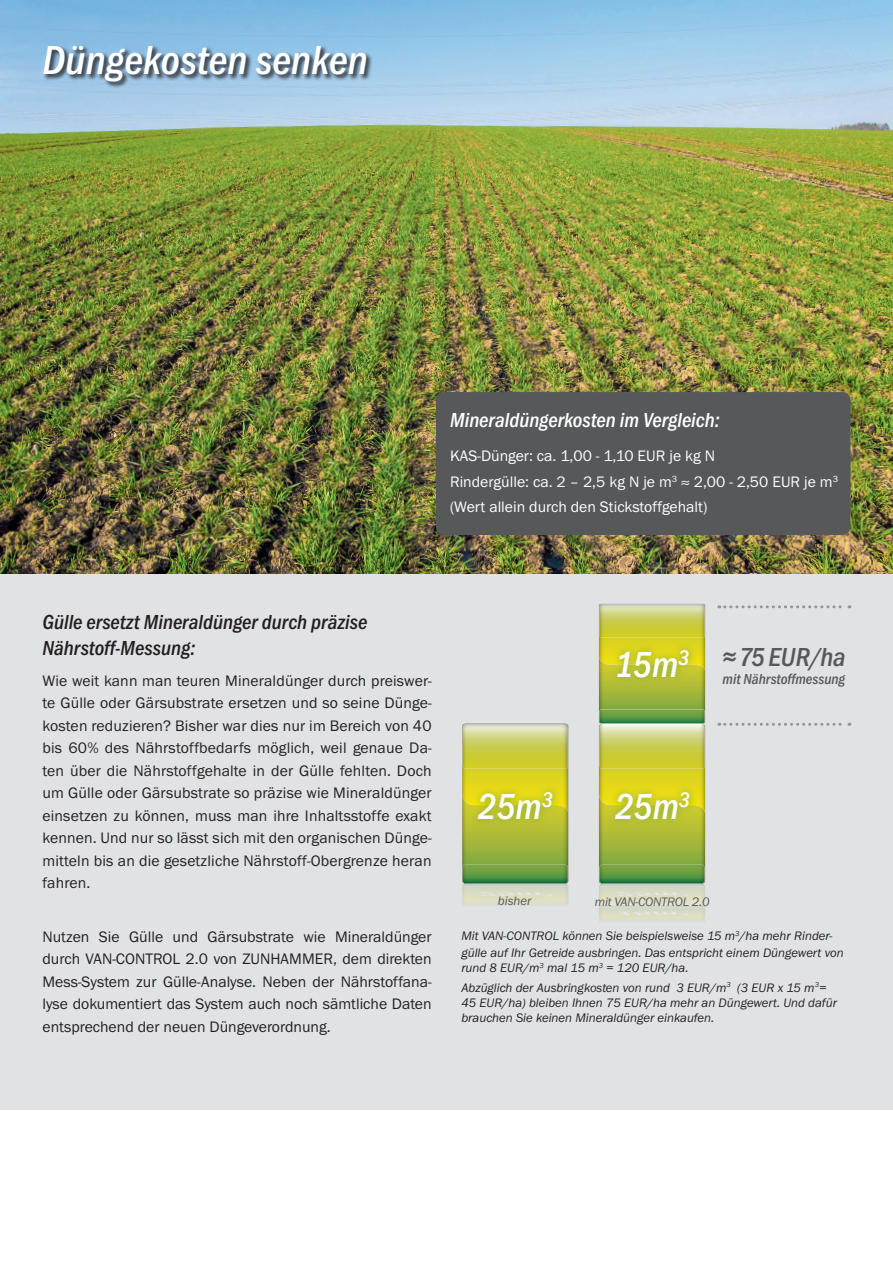
<style>
.page{position:relative;width:893px;height:1263px;background:#fff}
.page>*{position:absolute;margin:0;border:0;box-sizing:border-box;transform-origin:0 0}
.t1{font:italic 500 condensed 42px "Franklin Gothic";color:#fff}
.t2{font:italic 500 condensed 37.5px "Franklin Gothic";color:#fff}
.t3{font:italic 500 condensed 27px "Franklin Gothic";letter-spacing:-.01em;color:#57585a}
.t4{font:italic 500 condensed 21px/25.2px "Franklin Gothic";color:#231f20}
.t5{font:italic 500 condensed 21px "Franklin Gothic";letter-spacing:-.005em;color:#fff}
.t6{font:15.75px/22.5px "Franklin Gothic Itc T";color:#231f20;text-align:justify}
.t7{font:15.75px/25.5px "Franklin Gothic Itc T";color:#fff}
.t8{font:italic 500 condensed 15px "Franklin Gothic";color:#57585a}
.t9{font:italic 12.75px/16.5px "Franklin Gothic Itc T";color:#231f20}
.t10{font:italic 12.75px "Franklin Gothic Itc T";letter-spacing:-.02em;color:#57585a}
.s1{font-size:37.5px;color:#fff}
.s2{font-size:21.9px;color:#fff}
</style>
<div class="page">
<img style="left:0;top:0;width:893px;height:574px">
<div style="left:0;top:574px;width:893px;height:536px;background:#e1e2e4"></div>
<div style="left:42px;top:45px;width:331px;height:44px;background:#231f20;opacity:.75"></div>
<div style="left:436px;top:392px;width:414px;height:143px;background:#57585a;border-radius:9px"></div>
<svg style="left:462px;top:723px;width:106px;height:182px;background:#b8c350"></svg>
<svg style="left:599px;top:604px;width:106px;height:317px;background:#b8c350"></svg>
<svg style="left:719px;top:723px;width:131px;height:3px"></svg>
<svg style="left:719px;top:605px;width:131px;height:3px"></svg>
<h1 class="t1" style="left:43px;top:37px;width:327px">Düngekosten senken</h1>
<h3 class="t5" style="left:450px;top:409px;width:271px">Mineraldüngerkosten im Vergleich:</h3>
<p class="t7" style="left:450px;top:443px;width:390px">KAS-Dünger: ca. 1,00 - 1,10 EUR je kg N<br>Rindergülle: ca. 2 – 2,5 kg N je m<sup>3</sup> ≈ 2,00 - 2,50 EUR je m<sup>3 </sup>(Wert allein durch den Stickstoffgehalt)</p>
<h3 class="t4" style="left:43px;top:610px;width:326px">Gülle ersetzt Mineraldünger durch präzise<br>Nährstoff-Messung:</h3>
<p class="t6" style="left:43px;top:669px;width:391px">Wie weit kann man teuren Mineraldünger durch preiswer&shy;te Gülle oder Gärsubstrate ersetzen und so seine Dünge&shy;kosten reduzieren? Bisher war dies nur im Bereich von 40 bis 60% des Nährstoffbedarfs möglich, weil genaue Da&shy;ten über die Nährstoffgehalte in der Gülle fehlten. Doch um Gülle oder Gärsubstrate so präzise wie Mineraldünger einsetzen zu können, muss man ihre Inhaltsstoffe exakt kennen. Und nur so lässt sich mit den organischen Dünge&shy;mitteln bis an die gesetzliche Nährstoff-Obergrenze heran fahren.</p>
<h3 class="t3" style="left:615px;top:642px;width:232px"><span class="s1">15m</span><span class="s2">3</span> ≈ 75 EUR/ha</h3>
<p class="t8" style="left:723px;top:671px;width:124px">mit Nährstoffmessung</p>
<h2 class="t2" style="left:477px;top:786px;width:77px">25m<sup>3</sup></h2>
<h2 class="t2" style="left:614px;top:786px;width:77px">25m<sup>3</sup></h2>
<p class="t10" style="left:498px;top:893px;width:35px">bisher</p>
<p class="t10" style="left:595px;top:894px;width:116px">mit VAN-CONTROL 2.0</p>
<p class="t6" style="left:43px;top:925px;width:391px">Nutzen Sie Gülle und Gärsubstrate wie Mineraldünger durch VAN-CONTROL 2.0 von ZUNHAMMER, dem direkten Mess-System zur Gülle-Analyse. Neben der Nährstoffana&shy;lyse dokumentiert das System auch noch sämtliche Daten entsprechend der neuen Düngeverordnung.</p>
<p class="t9" style="left:461px;top:927px;width:384px">Mit VAN-CONTROL können Sie beispielsweise 15 m<sup>3</sup>/ha mehr Rinder&shy;gülle auf Ihr Getreide ausbringen. Das entspricht einem Düngewert von</p>
<p class="t9" style="left:461px;top:958px;width:367px;line-height:19.5px">rund 8 EUR/m<sup>3</sup> mal 15 m<sup>3</sup> = 120 EUR/ha.<br>Abzüglich der Ausbringkosten von rund 3 EUR/m<sup>3</sup> (3 EUR x 15 m<sup>3</sup>=</p>
<p class="t9" style="left:461px;top:995px;width:377px;line-height:15.3px">45 EUR/ha) bleiben Ihnen 75 EUR/ha mehr an Düngewert. Und dafür brauchen Sie keinen Mineraldünger einkaufen.</p>
</div>
